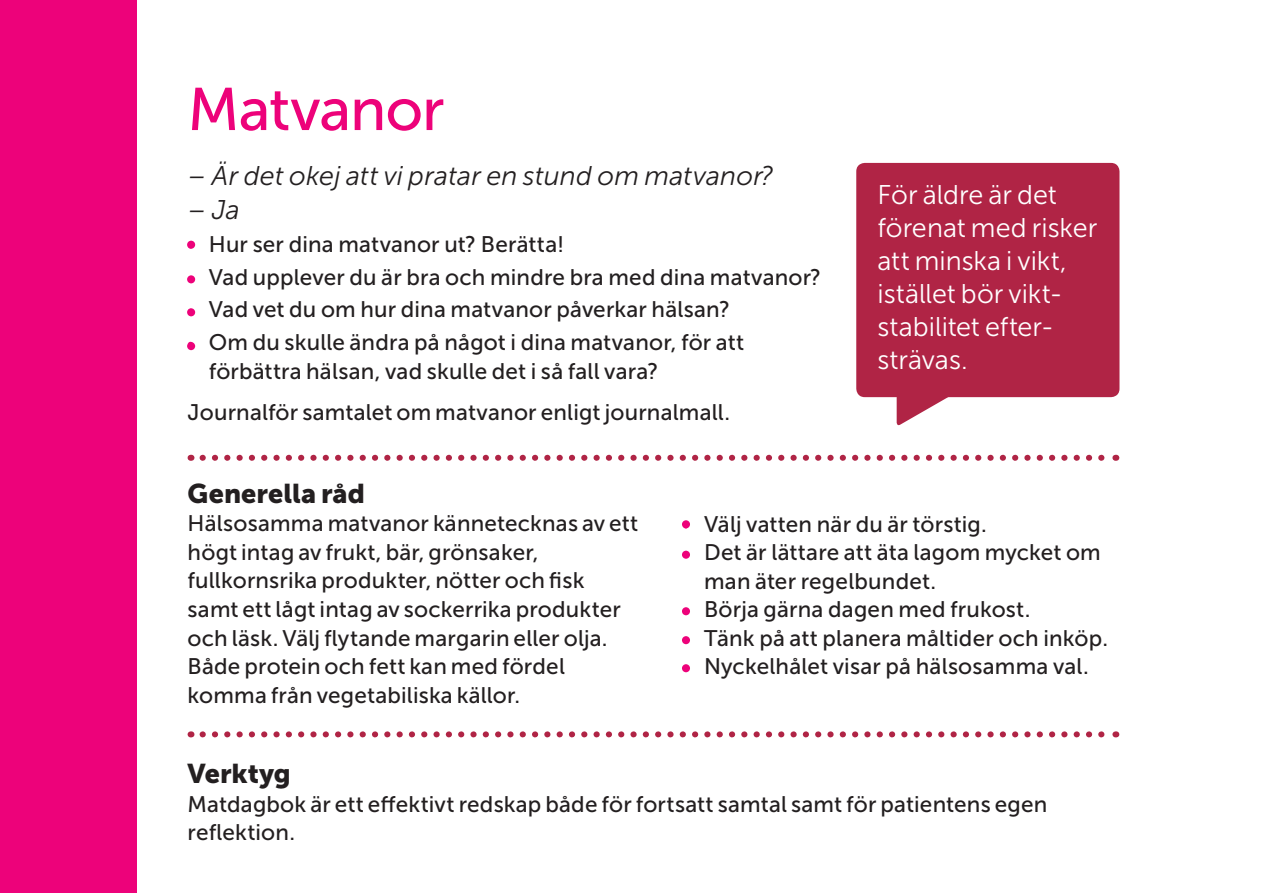
<style>
.page{position:relative;width:1263px;height:893px;background:#fff}
.page>*{position:absolute;margin:0;border:0;box-sizing:border-box;transform-origin:0 0}
.t1{font:60px "Museo Sans 500";letter-spacing:-.015em;color:#ed027a}
.t2{font:27px/33px "Museo Sans 300";color:#fff}
.t3{font:italic 27px "Museo Sans 300";letter-spacing:.005em;color:#231f20}
.t4{font:27px "Museo Sans 900";letter-spacing:.005em;color:#231f20}
.t5{font:22.5px/28.5px "Museo Sans 500";letter-spacing:.01em;color:#231f20}
.s1{font-family:"Myriad Pro";color:#ed027a}
</style>
<div class="page">
<hr style="left:1262px;top:740px;width:1px;height:153px;background:#e6dccf">
<div style="left:0;top:0;width:136px;height:893px;background:#ed027a"></div>
<div style="left:856px;top:163px;width:263px;height:234px;background:#b02445;border-radius:9px"></div>
<svg style="left:897px;top:397px;width:61px;height:29px"></svg>
<svg style="left:203px;top:455px;width:902px;height:6px"></svg>
<svg style="left:203px;top:731px;width:902px;height:6px"></svg>
<div style="left:187px;top:241px;width:8px;height:8px;background:#ed027a;border-radius:50%"></div>
<div style="left:187px;top:308px;width:8px;height:8px;background:#ed027a;border-radius:50%"></div>
<div style="left:187px;top:275px;width:8px;height:8px;background:#ed027a;border-radius:50%"></div>
<div style="left:187px;top:342px;width:8px;height:8px;background:#ed027a;border-radius:50%"></div>
<div style="left:682px;top:520px;width:8px;height:8px;background:#ed027a;border-radius:50%"></div>
<div style="left:682px;top:607px;width:8px;height:8px;background:#ed027a;border-radius:50%"></div>
<div style="left:682px;top:551px;width:8px;height:8px;background:#ed027a;border-radius:50%"></div>
<div style="left:682px;top:636px;width:8px;height:8px;background:#ed027a;border-radius:50%"></div>
<div style="left:682px;top:664px;width:8px;height:8px;background:#ed027a;border-radius:50%"></div>
<h1 class="t1" style="left:188px;top:77px;width:258px">Matvanor</h1>
<p class="t3" style="left:188px;top:161px;width:588px">– Är det okej att vi pratar en stund om matvanor?</p>
<p class="t3" style="left:188px;top:195px;width:54px">– Ja</p>
<p class="t5" style="left:188px;top:230px;width:378px"><span class="s1">•</span> Hur ser dina matvanor ut? Berätta!</p>
<p class="t5" style="left:188px;top:263px;width:635px"><span class="s1">•</span> Vad upplever du är bra och mindre bra med dina matvanor?</p>
<p class="t5" style="left:188px;top:295px;width:544px"><span class="s1">•</span> Vad vet du om hur dina matvanor påverkar hälsan?</p>
<p class="t5" style="left:209px;top:328px;width:537px;text-indent:-21px"><span class="s1">•</span> Om du skulle ändra på något i dina matvanor, för att förbättra hälsan, vad skulle det i så fall vara?</p>
<p class="t5" style="left:188px;top:398px;width:544px">Journalför samtalet om matvanor enligt journalmall.</p>
<p class="t2" style="left:877px;top:179px;width:221px">För äldre är det förenat med risker att minska i vikt, istället bör vikt&shy;stabilitet efter&shy;strävas.</p>
<p class="t4" style="left:188px;top:478px;width:179px">Generella råd</p>
<p class="t5" style="left:188px;top:509px;width:452px">Hälsosamma matvanor kännetecknas av ett högt intag av frukt, bär, grönsaker, fullkornsrika produkter, nötter och fisk samt ett lågt intag av sockerrika produkter och läsk. Välj flytande margarin eller olja.<br>Både protein och fett kan med fördel komma från vegetabiliska källor.</p>
<p class="t5" style="left:683px;top:510px;width:306px"><span class="s1">•</span> Välj vatten när du är törstig.</p>
<p class="t5" style="left:704px;top:538px;width:398px;text-indent:-21px"><span class="s1">•</span> Det är lättare att äta lagom mycket om man äter regelbundet.</p>
<p class="t5" style="left:683px;top:595px;width:349px"><span class="s1">•</span> Börja gärna dagen med frukost.</p>
<p class="t5" style="left:683px;top:624px;width:427px"><span class="s1">•</span> Tänk på att planera måltider och inköp.</p>
<p class="t5" style="left:683px;top:652px;width:408px"><span class="s1">•</span> Nyckelhålet visar på hälsosamma val.</p>
<p class="t4" style="left:188px;top:758px;width:105px">Verktyg</p>
<p class="t5" style="left:188px;top:790px;width:861px">Matdagbok är ett effektivt redskap både för fortsatt samtal samt för patientens egen reflektion.</p>
</div>
